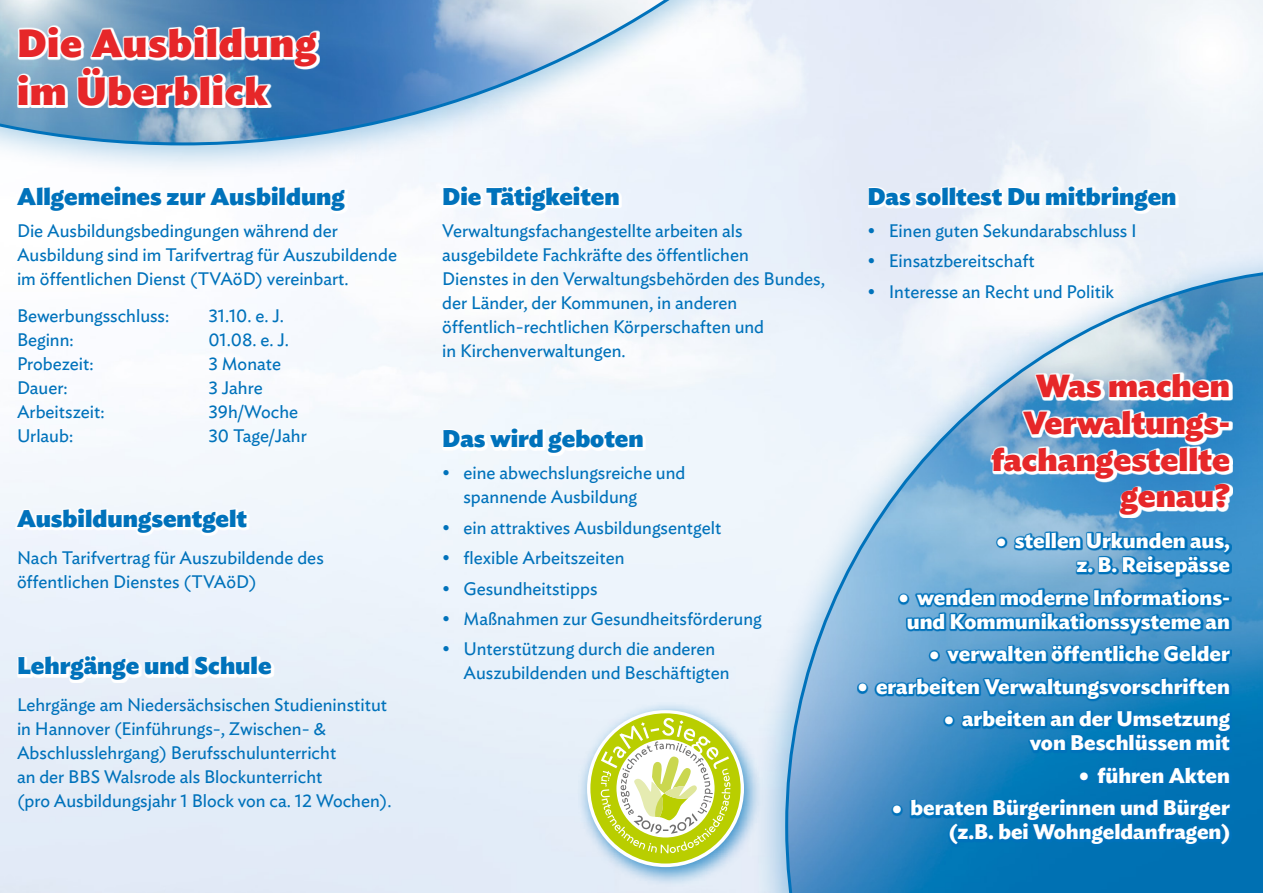
<style>
.page{position:relative;width:1263px;height:893px;background:#fff}
.page>*{position:absolute;margin:0;border:0;box-sizing:border-box;transform-origin:0 0}
.t1{font:900 39px/48px "Ideal Sans";letter-spacing:.02em;color:#e62729}
.t2{font:900 31.8px/36.6px "Ideal Sans";color:#e62729;text-align:right}
.t3{font:900 24px "Ideal Sans";color:#0072bb}
.t4{font:700 21px/24px "Ideal Sans";color:#fff;text-align:right}
.t5{font:18px/24px "Ideal Sans";color:#0072bb}
.s1{font-weight:900}
</style>
<div class="page">
<div style="left:442px;top:428px;width:204px;height:28px;background:linear-gradient(to right,#fafcfe,#f9fcfe)"></div>
<div style="left:0;top:0;width:1104px;height:180px;background:#0072bb;opacity:.35"></div>
<svg style="left:0;top:0;width:1069px;height:145px"></svg>
<div style="left:750px;top:242px;width:513px;height:651px;background:#0072bb;opacity:.35"></div>
<svg style="left:785px;top:266px;width:478px;height:627px"></svg>
<svg style="left:17px;top:25px;width:303px;height:83px"></svg>
<div style="left:442px;top:185px;width:180px;height:29px;background:linear-gradient(to right,#fdfefe,#f8fbfe)"></div>
<svg style="left:868px;top:185px;width:310px;height:29px"></svg>
<svg style="left:990px;top:373px;width:243px;height:145px"></svg>
<svg style="left:858px;top:532px;width:374px;height:315px"></svg>
<svg style="left:17px;top:655px;width:257px;height:28px"></svg>
<div style="left:16px;top:507px;width:234px;height:29px;background:linear-gradient(to right,#fafcfe,#fafcfe)"></div>
<div style="left:576px;top:701px;width:187px;height:186px;background:#0072bb;opacity:.75"></div>
<svg style="left:587px;top:710px;width:157px;height:157px"></svg>
<div style="left:590px;top:713px;width:151px;height:150px;border:26px solid #b9ce00;border-radius:50%"></div>
<svg style="left:601px;top:718px;width:129px;height:135px"></svg>
<h1 class="t1" style="left:17px;top:16px;width:301px">Die Ausbildung im Überblick</h1>
<h3 class="t3" style="left:17px;top:177px;width:329px">Allgemeines zur Ausbildung</h3>
<p class="t5" style="left:17px;top:217px;width:381px">Die Ausbildungsbedingungen während der<br>Ausbildung sind im Tarifvertrag für Auszubildende im öffentlichen Dienst (TVAöD) vereinbart.</p>
<p class="t5" style="left:17px;top:302px;width:154px">Bewerbungsschluss:</p>
<p class="t5" style="left:208px;top:302px;width:77px">31.10. e. J.</p>
<p class="t5" style="left:17px;top:326px;width:58px">Beginn:</p>
<p class="t5" style="left:208px;top:326px;width:82px">01.08. e. J.</p>
<p class="t5" style="left:17px;top:350px;width:78px">Probezeit:</p>
<p class="t5" style="left:208px;top:350px;width:74px">3 Monate</p>
<p class="t5" style="left:17px;top:374px;width:52px">Dauer:</p>
<p class="t5" style="left:208px;top:374px;width:56px">3 Jahre</p>
<p class="t5" style="left:17px;top:398px;width:89px">Arbeitszeit:</p>
<p class="t5" style="left:208px;top:398px;width:91px">39h/Woche</p>
<p class="t5" style="left:17px;top:422px;width:58px">Urlaub:</p>
<p class="t5" style="left:208px;top:422px;width:100px">30 Tage/Jahr</p>
<h3 class="t3" style="left:17px;top:499px;width:232px">Ausbildungsentgelt</h3>
<p class="t5" style="left:17px;top:545px;width:308px">Nach Tarifvertrag für Auszubildende des öffentlichen Dienstes (TVAöD)</p>
<h3 class="t3" style="left:17px;top:646px;width:256px">Lehrgänge und Schule</h3>
<p class="t5" style="left:17px;top:692px;width:376px">Lehrgänge am Niedersächsischen Studieninstitut in Hannover (Einführungs-, Zwischen- &amp; Abschlusslehrgang) Berufsschulunterricht<br>an der BBS Walsrode als Blockunterricht<br>(pro Ausbildungsjahr 1 Block von ca. 12 Wochen).</p>
<h3 class="t3" style="left:442px;top:177px;width:179px">Die Tätigkeiten</h3>
<p class="t5" style="left:442px;top:217px;width:384px">Verwaltungsfachangestellte arbeiten als ausgebildete Fachkräfte des öffentlichen<br>Dienstes in den Verwaltungsbehörden des Bundes, der Länder, der Kommunen, in anderen öffentlich-rechtlichen Körperschaften und<br>in Kirchenverwaltungen.</p>
<h3 class="t3" style="left:442px;top:419px;width:203px">Das wird geboten</h3>
<p class="t5" style="left:463px;top:460px;width:223px;text-indent:-21px">• eine abwechslungsreiche und spannende Ausbildung</p>
<p class="t5" style="left:442px;top:514px;width:281px">• ein attraktives Ausbildungsentgelt</p>
<p class="t5" style="left:442px;top:544px;width:184px">• flexible Arbeitszeiten</p>
<p class="t5" style="left:442px;top:575px;width:157px">• Gesundheitstipps</p>
<p class="t5" style="left:442px;top:605px;width:321px">• Maßnahmen zur Gesundheitsförderung</p>
<p class="t5" style="left:463px;top:636px;width:268px;text-indent:-21px">• Unterstützung durch die anderen<br>Auszubildenden und Beschäftigten</p>
<h3 class="t3" style="left:867px;top:177px;width:310px">Das solltest Du mitbringen</h3>
<p class="t5" style="left:867px;top:217px;width:271px">• Einen guten Sekundarabschluss I</p>
<p class="t5" style="left:867px;top:248px;width:169px">• Einsatzbereitschaft</p>
<p class="t5" style="left:867px;top:278px;width:248px">• Interesse an Recht und Politik</p>
<h2 class="t2" style="left:991px;top:365px;width:240px">Was machen<br>Verwaltungs&shy;fachangestellte genau?</h2>
<p class="t4" style="left:996px;top:527px;width:235px"><span class="s1">•</span> stellen Urkunden aus, z. B. Reisepässe</p>
<p class="t4" style="left:899px;top:584px;width:333px;text-align:center"><span class="s1">•</span> wenden moderne Informations&shy;und Kommunikationssysteme an</p>
<p class="t4" style="left:929px;top:640px;width:302px"><span class="s1">•</span> verwalten öffentliche Gelder</p>
<p class="t4" style="left:858px;top:673px;width:374px"><span class="s1">•</span> erarbeiten Verwaltungsvorschriften</p>
<p class="t4" style="left:944px;top:705px;width:287px"><span class="s1">•</span> arbeiten an der Umsetzung von Beschlüssen mit</p>
<p class="t4" style="left:1079px;top:762px;width:152px"><span class="s1">•</span> führen Akten</p>
<p class="t4" style="left:892px;top:794px;width:339px"><span class="s1">•</span> beraten Bürgerinnen und Bürger (z.B. bei Wohngeldanfragen)</p>
</div>
